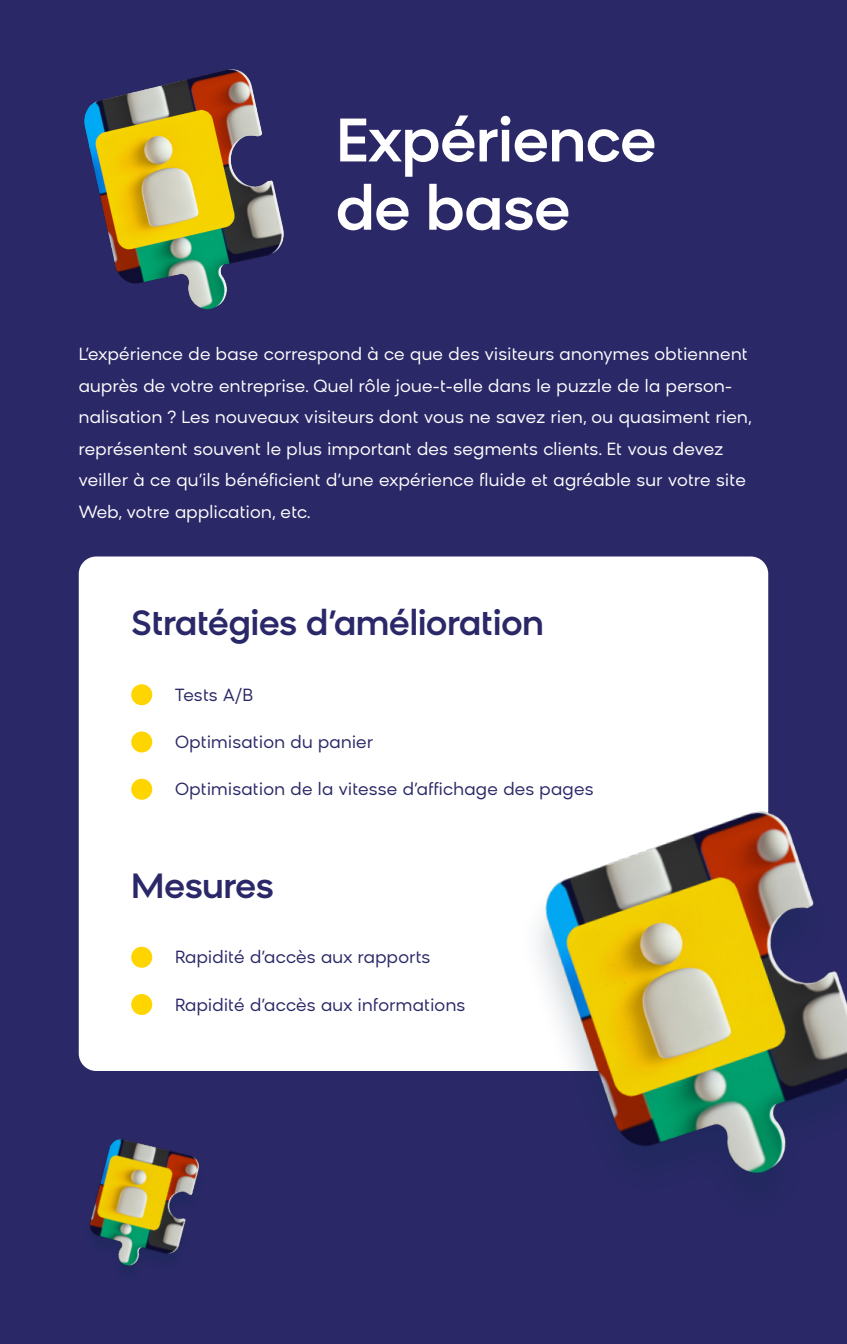
<style>
.page{position:relative;width:847px;height:1344px;background:#fff}
.page>*{position:absolute;margin:0;border:0;box-sizing:border-box;transform-origin:0 0}
.t1{font:500 61.25px/68.2px "Bloomreach Sans";color:#fff}
.t2{font:500 35px "Bloomreach Sans";color:#2a2868}
.t3{font:17.5px/31.5px "Bloomreach Sans";letter-spacing:.02em;color:#fff}
.t4{font:17.5px "Bloomreach Sans";letter-spacing:.02em;color:#2a2868}
</style>
<div class="page">
<div style="left:1px;top:0;width:846px;height:1344px;background:#2b2868"></div>
<img style="left:84px;top:69px;width:200px;height:241px">
<div style="left:79px;top:556px;width:689px;height:515px;background:#fff;border-radius:18px"></div>
<div style="left:131px;top:684px;width:21px;height:21px;background:#ffd500;border-radius:50%"></div>
<div style="left:131px;top:947px;width:21px;height:21px;background:#ffd500;border-radius:50%"></div>
<div style="left:131px;top:732px;width:21px;height:20px;background:#ffd500;border-radius:50%"></div>
<div style="left:131px;top:994px;width:21px;height:21px;background:#ffd500;border-radius:50%"></div>
<div style="left:131px;top:779px;width:21px;height:21px;background:#ffd500;border-radius:50%"></div>
<div style="left:518px;top:814px;width:329px;height:417px;background:#002940;opacity:.21"></div>
<img style="left:529px;top:794px;width:318px;height:408px">
<img style="left:89px;top:1139px;width:111px;height:128px">
<h1 class="t1" style="left:336px;top:106px;width:322px">Expérience de base</h1>
<p class="t3" style="left:79px;top:338px;width:675px">L’expérience de base correspond à ce que des visiteurs anonymes obtiennent auprès de votre entreprise. Quel rôle joue-t-elle dans le puzzle de la person&shy;nalisation ? Les nouveaux visiteurs dont vous ne savez rien, ou quasiment rien, représentent souvent le plus important des segments clients. Et vous devez veiller à ce qu’ils bénéficient d’une expérience fluide et agréable sur votre site Web, votre application, etc.</p>
<h2 class="t2" style="left:131px;top:602px;width:414px">Stratégies d’amélioration</h2>
<p class="t4" style="left:175px;top:684px;width:79px">Tests A/B</p>
<p class="t4" style="left:175px;top:731px;width:200px">Optimisation du panier</p>
<p class="t4" style="left:175px;top:779px;width:420px">Optimisation de la vitesse d’affichage des pages</p>
<h2 class="t2" style="left:131px;top:864px;width:144px">Mesures</h2>
<p class="t4" style="left:175px;top:947px;width:257px">Rapidité d’accès aux rapports</p>
<p class="t4" style="left:175px;top:994px;width:292px">Rapidité d’accès aux informations</p>
</div>
